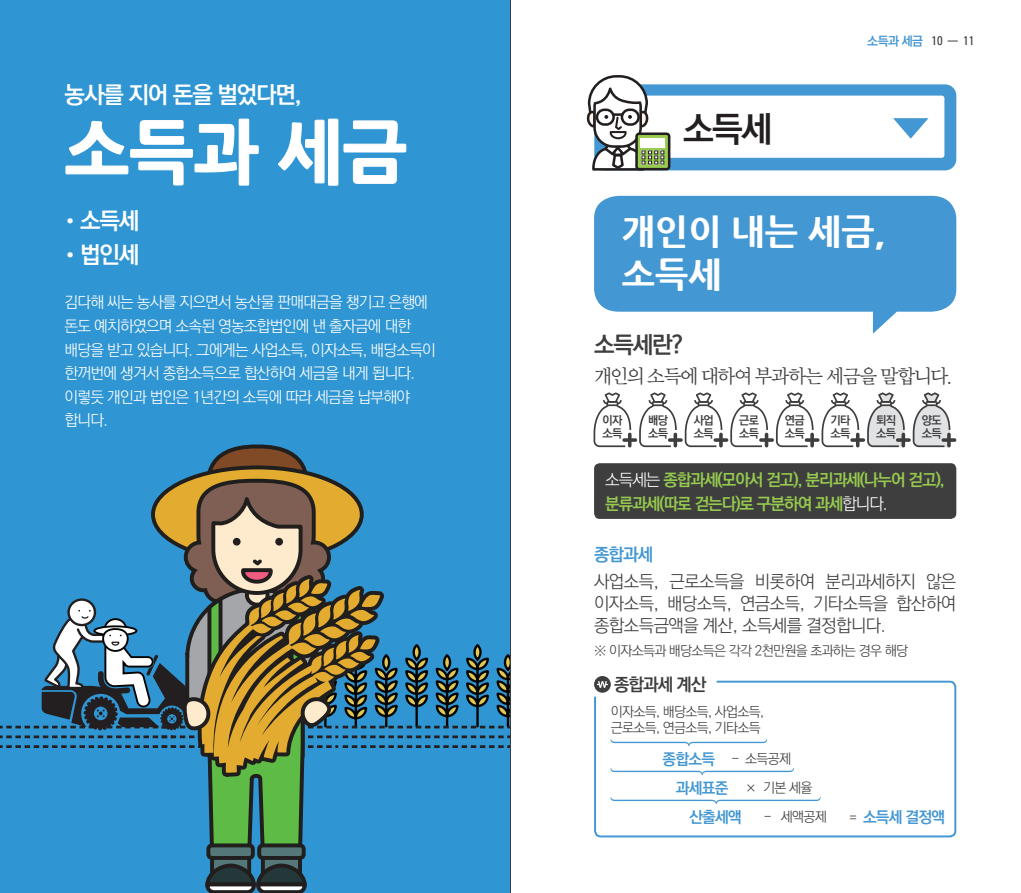
<style>
.page{position:relative;width:1021px;height:893px;background:#fff}
.page>*{position:absolute;margin:0;border:0;box-sizing:border-box;transform-origin:0 0}
.t1{font:800 68.7px "Nanum Gothic";color:#fff}
.t2{font:800 35.4px/42.5px "Nanum Gothic";color:#fff}
.t3{font:700 35.4px "Ko Pub Dotum";color:#231f20}
.t4{font:700 23.55px "Ko Pub Dotum";letter-spacing:-.05em;color:#fff}
.t5{font:700 23.55px "Ko Pub Dotum";color:#3e3e3f}
.t6{font:19.65px "Bareun Batang OTF Pro 1";letter-spacing:-.06em;color:#3e3e3f}
.t7{font:300 17.7px/21.6px "Ko Pub Dotum";letter-spacing:-.03em;color:#3e3e3f;text-align:justify}
.t8{font:700 17.7px "Ko Pub Dotum";letter-spacing:-.05em;color:#3e3e3f}
.t9{font:700 17.7px "Ko Pub Dotum";color:#4397d2}
.t10{font:700 16.65px/23.5px "Ko Pub Dotum";letter-spacing:-.06em;color:#96ca4e}
.t11{font:300 15.75px/23.5px "Ko Pub Dotum";letter-spacing:-.05em;color:#fff}
.t12{font:700 15.75px "Ko Pub Dotum";letter-spacing:-.05em;color:#4397d2}
.t13{font:300 13.8px/16.5px "Ko Pub Dotum";letter-spacing:-.05em;color:#3e3e3f}
.t14{font:700 12.6px "Ko Pub Dotum";color:#4397d2}
.t15{font:condensed 12.6px "Univers";color:#3e3e3f}
.t16{font:700 11.85px/13.8px "Ko Pub Dotum";letter-spacing:-.05em;color:#3e3e3f}
.s1{font-family:"Nanum Gothic"}
.s2{font-family:"Univers";font-weight:400;font-stretch:condensed;color:#3e3e3f}
.s3{font-weight:300;color:#fff}
.s4{font-weight:300;font-size:13.8px;color:#3e3e3f}
</style>
<div class="page">
<div style="left:0;top:0;width:510px;height:893px;background:#3096d3"></div>
<svg style="left:0;top:444px;width:510px;height:449px"></svg>
<div style="left:594px;top:84px;width:362px;height:86px;background:#4397d2;border-radius:11px"></div>
<div style="left:606px;top:96px;width:338px;height:62px;background:#fff;border-radius:3px"></div>
<svg style="left:586px;top:75px;width:84px;height:96px"></svg>
<svg style="left:594px;top:680px;width:363px;height:158px"></svg>
<div style="left:594px;top:676px;width:16px;height:17px;background:#3e3e3f;border-radius:50%"></div>
<svg style="left:597px;top:681px;width:11px;height:7px"></svg>
<div style="left:594px;top:463px;width:362px;height:56px;background:#3e3e3f;border-radius:6px"></div>
<svg style="left:593px;top:392px;width:38px;height:55px"></svg>
<svg style="left:622px;top:438px;width:15px;height:4px"></svg>
<hr style="left:628px;top:433px;width:3px;height:14px;background:#3e3e3f;border-radius:2px">
<svg style="left:639px;top:392px;width:37px;height:55px"></svg>
<svg style="left:668px;top:438px;width:14px;height:4px"></svg>
<svg style="left:673px;top:433px;width:4px;height:14px"></svg>
<svg style="left:684px;top:392px;width:38px;height:55px"></svg>
<svg style="left:713px;top:438px;width:15px;height:4px"></svg>
<hr style="left:719px;top:433px;width:3px;height:14px;background:#3e3e3f;border-radius:2px">
<svg style="left:730px;top:392px;width:38px;height:55px"></svg>
<svg style="left:759px;top:438px;width:15px;height:4px"></svg>
<svg style="left:764px;top:433px;width:4px;height:14px"></svg>
<svg style="left:776px;top:392px;width:37px;height:55px"></svg>
<svg style="left:804px;top:438px;width:15px;height:4px"></svg>
<svg style="left:810px;top:433px;width:4px;height:14px"></svg>
<svg style="left:821px;top:392px;width:38px;height:55px"></svg>
<svg style="left:850px;top:438px;width:15px;height:4px"></svg>
<hr style="left:856px;top:433px;width:3px;height:14px;background:#3e3e3f;border-radius:2px">
<svg style="left:867px;top:392px;width:37px;height:55px"></svg>
<svg style="left:896px;top:438px;width:14px;height:4px"></svg>
<svg style="left:901px;top:433px;width:4px;height:14px"></svg>
<svg style="left:912px;top:392px;width:38px;height:55px"></svg>
<svg style="left:941px;top:438px;width:15px;height:4px"></svg>
<hr style="left:947px;top:433px;width:3px;height:14px;background:#3e3e3f;border-radius:2px">
<svg style="left:893px;top:118px;width:35px;height:21px"></svg>
<svg style="left:594px;top:196px;width:362px;height:138px;fill:#4397d2"></svg>
<svg style="left:610px;top:739px;width:157px;height:7px"></svg>
<svg style="left:610px;top:768px;width:184px;height:7px"></svg>
<svg style="left:610px;top:797px;width:210px;height:7px"></svg>
<svg style="left:65px;top:118px;width:194px;height:68px"></svg>
<svg style="left:278px;top:118px;width:128px;height:68px"></svg>
<hr style="left:510px;top:0;width:1px;height:893px;background:#3e3e3f">
<p class="t4" style="left:65px;top:82px;width:239px">농사를 지어 돈을 벌었다면,</p>
<p class="t1" style="left:65px;top:115px;width:344px">소득과 세금</p>
<p class="t4" style="left:59px;top:209px;width:82px"><span class="s1">•</span>소득세</p>
<p class="t4" style="left:59px;top:242px;width:82px"><span class="s1">•</span>법인세</p>
<p class="t11" style="left:65px;top:291px;width:373px">김다해 씨는 농사를 지으면서 농산물 판매대금을 챙기고 은행에 돈도 예치하였으며 소속된 영농조합법인에 낸 출자금에 대한 배당을 받고 있습니다. 그에게는 사업소득, 이자소득, 배당소득이 한꺼번에 생겨서 종합소득으로 합산하여 세금을 내게 됩니다. 이렇듯 개인과 법인은 1년간의 소득에 따라 세금을 납부해야 합니다.</p>
<p class="t3" style="left:683px;top:111px;width:90px">소득세</p>
<p class="t14" style="left:867px;top:34px;width:77px">소득과 세금 <span class="s2">10</span></p>
<p class="t15" style="left:963px;top:33px;width:13px">11</p>
<p class="t2" style="left:622px;top:211px;width:265px">개인이 내는 세금, 소득세</p>
<p class="t5" style="left:594px;top:333px;width:90px">소득세란?</p>
<p class="t6" style="left:594px;top:366px;width:364px">개인의 소득에 대하여 부과하는 세금을 말합니다.</p>
<p class="t16" style="left:602px;top:413px;width:21px">이자 소득</p>
<p class="t16" style="left:648px;top:413px;width:21px">배당 소득</p>
<p class="t16" style="left:693px;top:413px;width:21px">사업 소득</p>
<p class="t16" style="left:739px;top:413px;width:21px">근로 소득</p>
<p class="t16" style="left:784px;top:413px;width:21px">연금 소득</p>
<p class="t16" style="left:830px;top:413px;width:21px">기타 소득</p>
<p class="t16" style="left:876px;top:413px;width:21px">퇴직 소득</p>
<p class="t16" style="left:921px;top:413px;width:21px">양도 소득</p>
<p class="t10" style="left:605px;top:469px;width:341px"><span class="s3">소득세는</span> 종합과세(모아서 걷고), 분리과세(나누어 걷고), 분류과세(따로 걷는다)로 구분하여 과세<span class="s3">합니다.</span></p>
<p class="t9" style="left:594px;top:545px;width:61px">종합과세</p>
<p class="t7" style="left:594px;top:572px;width:364px">사업소득, 근로소득을 비롯하여 분리과세하지 않은 이자소득, 배당소득, 연금소득, 기타소득을 합산하여 종합소득금액을 계산, 소득세를 결정합니다.</p>
<p class="t13" style="left:594px;top:643px;width:315px">※ 이자소득과 배당소득은 각각 2천만원을 초과하는 경우 해당</p>
<p class="t8" style="left:614px;top:676px;width:94px">종합과세 계산</p>
<p class="t13" style="left:610px;top:704px;width:155px">이자소득, 배당소득, 사업소득, 근로소득, 연금소득, 기타소득</p>
<p class="t12" style="left:662px;top:751px;width:54px">종합소득</p>
<p class="t12" style="left:676px;top:780px;width:54px">과세표준</p>
<p class="t12" style="left:689px;top:809px;width:54px">산출세액</p>
<p class="t13" style="left:731px;top:751px;width:61px">- 소득공제</p>
<p class="t13" style="left:745px;top:780px;width:69px">× 기본 세율</p>
<p class="t13" style="left:764px;top:809px;width:64px">- 세액공제</p>
<p class="t12" style="left:849px;top:809px;width:98px"><span class="s4">=</span> 소득세 결정액</p>
</div>
